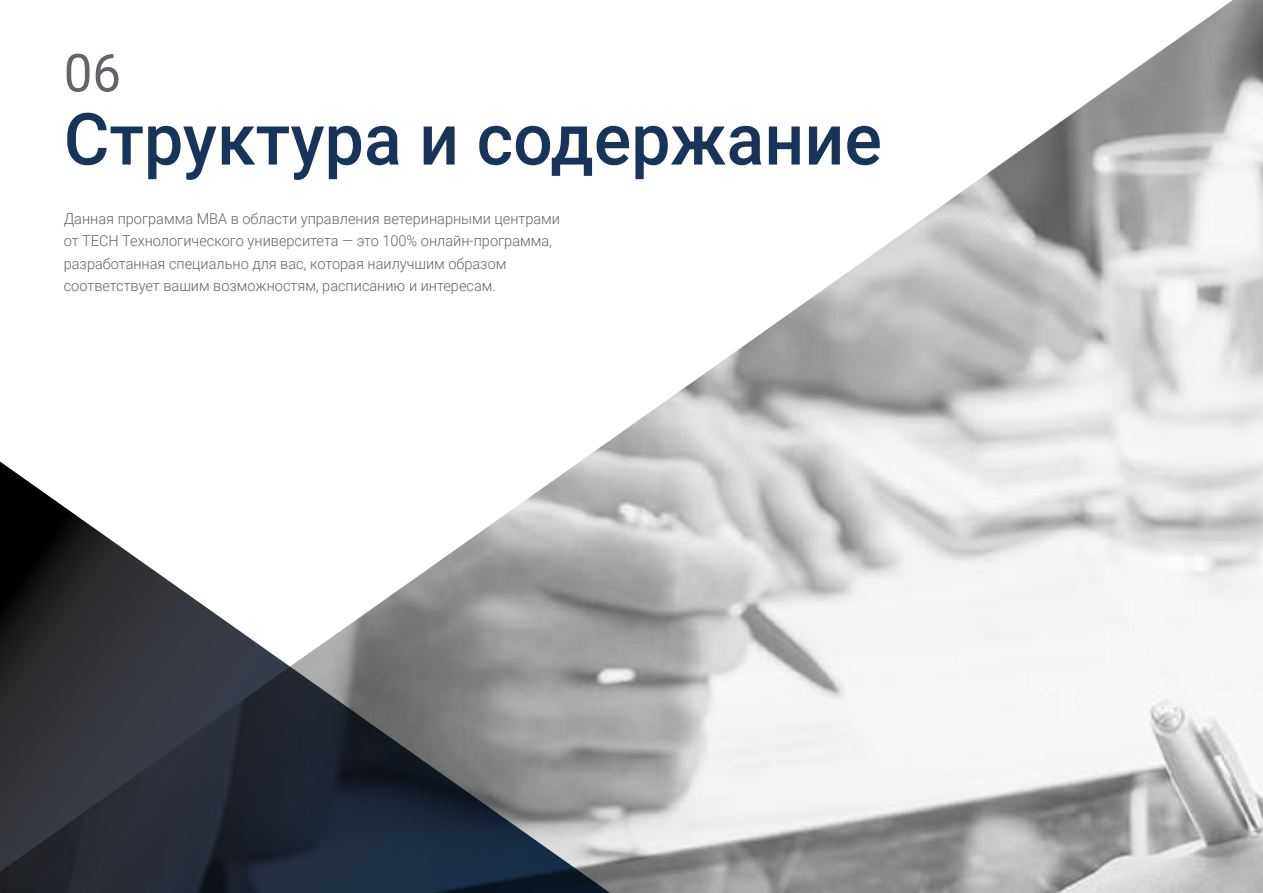
<style>
.page{position:relative;width:1263px;height:893px;background:#fff}
.page>*{position:absolute;margin:0;border:0;box-sizing:border-box;transform-origin:0 0}
.t1{font:500 72px "Roboto";color:#17355b}
.t2{font:52.5px "Roboto";color:#61646a}
.t3{font:300 15px/22.5px "Roboto";color:#61646a}
</style>
<div class="page">
<img style="left:602px;top:0;width:661px;height:893px">
<svg style="left:0;top:446px;width:640px;height:447px"></svg>
<h2 class="t2" style="left:64px;top:36px;width:59px">06</h2>
<h1 class="t1" style="left:64px;top:89px;width:820px">Структура и содержание</h1>
<p class="t3" style="left:64px;top:207px;width:498px">Данная программа MBA в области управления ветеринарными центрами от TECH Технологического университета — это 100% онлайн-программа, разработанная специально для вас, которая наилучшим образом соответствует вашим возможностям, расписанию и интересам.</p>
</div>
